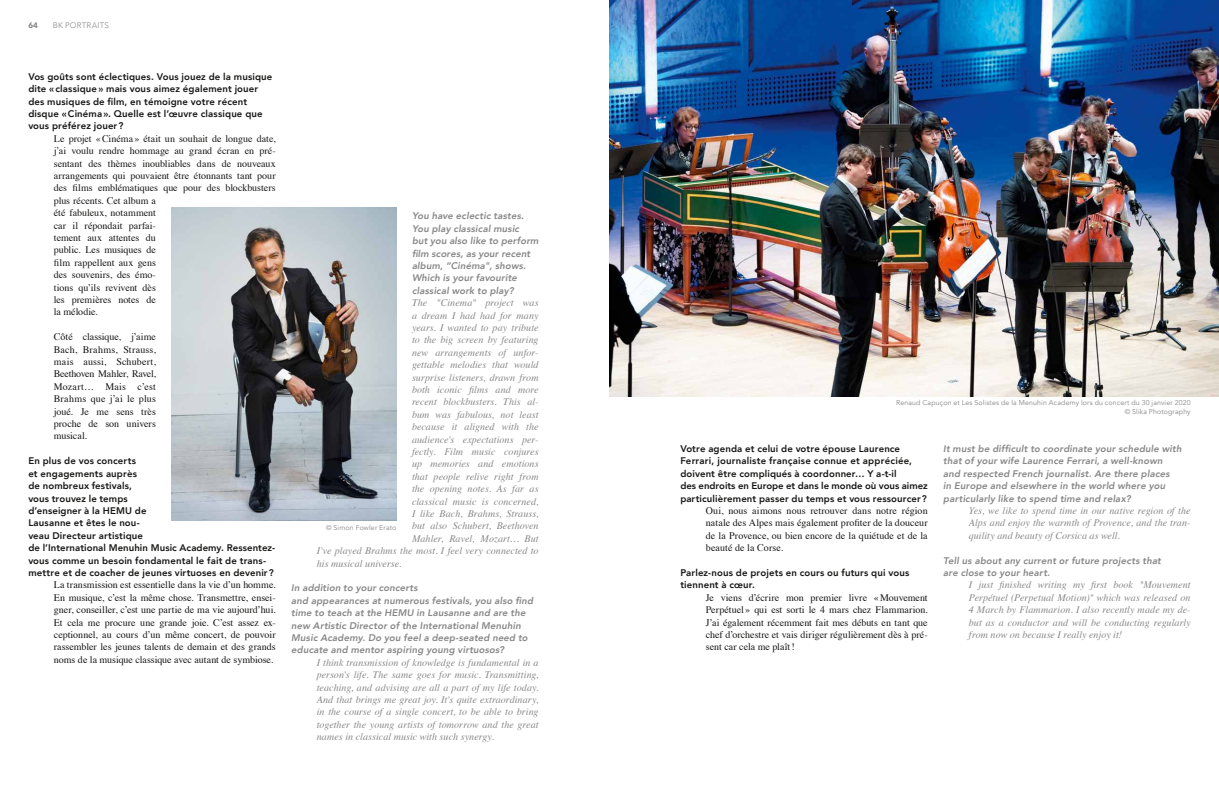
<style>
.page{position:relative;width:1219px;height:794px;background:#fff}
.page>*{position:absolute;margin:0;border:0;box-sizing:border-box;transform-origin:0 0}
.t1{font:10px/12.4px "Times";color:#181716;text-align:justify}
.t2{font:italic 10px/12.4px "Times";letter-spacing:.005em;color:#868786;text-align:justify}
.t3{font:800 9.6px/12.4px "Avenir";letter-spacing:.015em;color:#181716}
.t4{font:italic 800 9.6px/12.4px "Avenir";letter-spacing:.01em;color:#868786}
.t5{font:300 8px "Avenir";letter-spacing:.025em;color:#868786}
.t6{font:900 8px "Avenir";color:#868786}
.t7{font:7px/8.5px "Avenir";letter-spacing:.02em;color:#868786;text-align:right}
</style>
<div class="page">
<img style="left:609px;top:0;width:610px;height:396px">
<img style="left:171px;top:208px;width:225px;height:312px">
<p class="t6" style="left:28px;top:19px;width:11px">64</p>
<p class="t5" style="left:53px;top:21px;width:58px">BK PORTRAITS</p>
<p class="t3" style="left:28px;top:70px;width:246px">Vos goûts sont éclectiques. Vous jouez de la musique dite «classique» mais vous aimez également jouer des musiques de film, en témoigne votre récent disque «Cinéma». Quelle est l’œuvre classique que vous préférez jouer?</p>
<p class="t1" style="left:54px;top:131px;width:223px;text-align:left">Le projet «Cinéma » était un souhait de longue date, j’ai voulu rendre hommage au grand écran en pré&shy;sentant des thèmes inoubliables dans de nouveaux arrangements qui pouvaient être étonnants tant pour des films emblématiques que pour des blockbusters plus récents. Cet album a<br>été fabuleux, notamment<br>car il répondait parfai-<br>tement aux attentes du<br>public. Les musiques de<br>film rappellent aux gens<br>des souvenirs, des émo-<br>tions qu’ils revivent dès<br>les premières notes de<br>la mélodie.</p>
<p class="t1" style="left:54px;top:330px;width:104px">Côté classique, j’aime Bach, Brahms, Strauss, mais aussi, Schubert, Beethoven Mahler, Ravel, Mozart… Mais c’est Brahms que j’ai le plus joué. Je me sens très proche de son univers musical.</p>
<p class="t3" style="left:28px;top:455px;width:248px">En plus de vos concerts<br>et engagements auprès<br>de nombreux festivals,<br>vous trouvez le temps<br>d’enseigner à la HEMU de<br>Lausanne et êtes le nou-<br>veau Directeur artistique<br>de l’International Menuhin Music Academy. Ressentez&shy;vous comme un besoin fondamental le fait de trans&shy;mettre et de coacher de jeunes virtuoses en devenir?</p>
<p class="t1" style="left:54px;top:578px;width:223px">La transmission est essentielle dans la vie d’un homme.<br>En musique, c’est la même chose. Transmettre, ensei&shy;gner, conseiller, c’est une partie de ma vie aujourd’hui.<br>Et cela me procure une grande joie. C’est assez ex&shy;ceptionnel, au cours d’un même concert, de pouvoir rassembler les jeunes talents de demain et des grands noms de la musique classique avec autant de symbiose.</p>
<p class="t4" style="left:412px;top:210px;width:128px">You have eclectic tastes.<br>You play classical music<br>but you also like to perform film scores, as your recent album, “Cinéma", shows.<br>Which is your favourite classical work to play?</p>
<p class="t2" style="left:412px;top:296px;width:128px">The "Cinema" project was</p>
<p class="t2" style="left:412px;top:308px;width:128px">a dream I had had for many</p>
<p class="t2" style="left:412px;top:321px;width:128px">years. I wanted to pay tribute</p>
<p class="t2" style="left:412px;top:333px;width:128px">to the big screen by featuring</p>
<p class="t2" style="left:412px;top:345px;width:128px">new arrangements of unfor-</p>
<p class="t2" style="left:412px;top:358px;width:128px">gettable melodies that would</p>
<p class="t2" style="left:412px;top:370px;width:128px">surprise listeners, drawn from</p>
<p class="t2" style="left:412px;top:383px;width:128px">both iconic films and more</p>
<p class="t2" style="left:412px;top:395px;width:128px">recent blockbusters. This al-</p>
<p class="t2" style="left:412px;top:407px;width:128px">bum was fabulous, not least</p>
<p class="t2" style="left:412px;top:420px;width:128px">because it aligned with the</p>
<p class="t2" style="left:412px;top:432px;width:128px">audience's expectations per-</p>
<p class="t2" style="left:412px;top:445px;width:128px">fectly. Film music conjures</p>
<p class="t2" style="left:412px;top:457px;width:128px">up memories and emotions</p>
<p class="t2" style="left:412px;top:469px;width:128px">that people relive right from</p>
<p class="t2" style="left:412px;top:482px;width:128px">the opening notes. As far as</p>
<p class="t2" style="left:412px;top:494px;width:128px">classical music is concerned,</p>
<p class="t2" style="left:412px;top:507px;width:128px">I like Bach, Brahms, Strauss,</p>
<p class="t2" style="left:412px;top:519px;width:128px">but also Schubert, Beethoven</p>
<p class="t2" style="left:412px;top:531px;width:128px">Mahler, Ravel, Mozart… But</p>
<p class="t2" style="left:317px;top:544px;width:223px">I've played Brahms the most. I feel very connected to</p>
<p class="t2" style="left:317px;top:556px;width:86px">his musical universe.</p>
<p class="t4" style="left:291px;top:582px;width:243px">In addition to your concerts<br>and appearances at numerous festivals, you also find time to teach at the HEMU in Lausanne and are the new Artistic Director of the International Menuhin Music Academy. Do you feel a deep-seated need to educate and mentor aspiring young virtuosos?</p>
<p class="t2" style="left:317px;top:655px;width:223px">I think transmission of knowledge is fundamental in a person's life. The same goes for music. Transmitting, teaching, and advising are all a part of my life today.<br>And that brings me great joy. It's quite extraordinary, in the course of a single concert, to be able to bring together the young artists of tomorrow and the great names in classical music with such synergy.</p>
<p class="t7" style="left:326px;top:523px;width:72px">© Simon Fowler Erato</p>
<p class="t7" style="left:896px;top:399px;width:296px">Renaud Capuçon et Les Solistes de la Menuhin Academy lors du concert du 30 janvier 2020 © Slika Photography</p>
<p class="t3" style="left:680px;top:442px;width:249px">Votre agenda et celui de votre épouse Laurence Ferrari, journaliste française connue et appréciée, doivent être compliqués à coordonner… Y a-t-il<br>des endroits en Europe et dans le monde où vous aimez particulièrement passer du temps et vous ressourcer?</p>
<p class="t1" style="left:706px;top:503px;width:223px">Oui, nous aimons nous retrouver dans notre région natale des Alpes mais également profiter de la douceur de la Provence, ou bien encore de la quiétude et de la beauté de la Corse.</p>
<p class="t3" style="left:680px;top:566px;width:230px">Parlez-nous de projets en cours ou futurs qui vous tiennent à cœur.</p>
<p class="t1" style="left:706px;top:590px;width:223px">Je viens d’écrire mon premier livre «Mouvement Perpétuel» qui est sorti le 4 mars chez Flammarion.<br>J’ai également récemment fait mes débuts en tant que chef d’orchestre et vais diriger régulièrement dès à pré&shy;sent car cela me plaît!</p>
<p class="t4" style="left:943px;top:442px;width:240px">It must be difficult to coordinate your schedule with that of your wife Laurence Ferrari, a well-known and respected French journalist. Are there places<br>in Europe and elsewhere in the world where you particularly like to spend time and relax?</p>
<p class="t2" style="left:969px;top:504px;width:223px">Yes, we like to spend time in our native region of the Alps and enjoy the warmth of Provence, and the tran&shy;quility and beauty of Corsica as well.</p>
<p class="t4" style="left:943px;top:554px;width:219px">Tell us about any current or future projects that are close to your heart.</p>
<p class="t2" style="left:969px;top:578px;width:223px">I just finished writing my first book "Mouvement Perpétuel (Perpetual Motion)" which was released on 4 March by Flammarion. I also recently made my de&shy;but as a conductor and will be conducting regularly from now on because I really enjoy it!</p>
</div>
